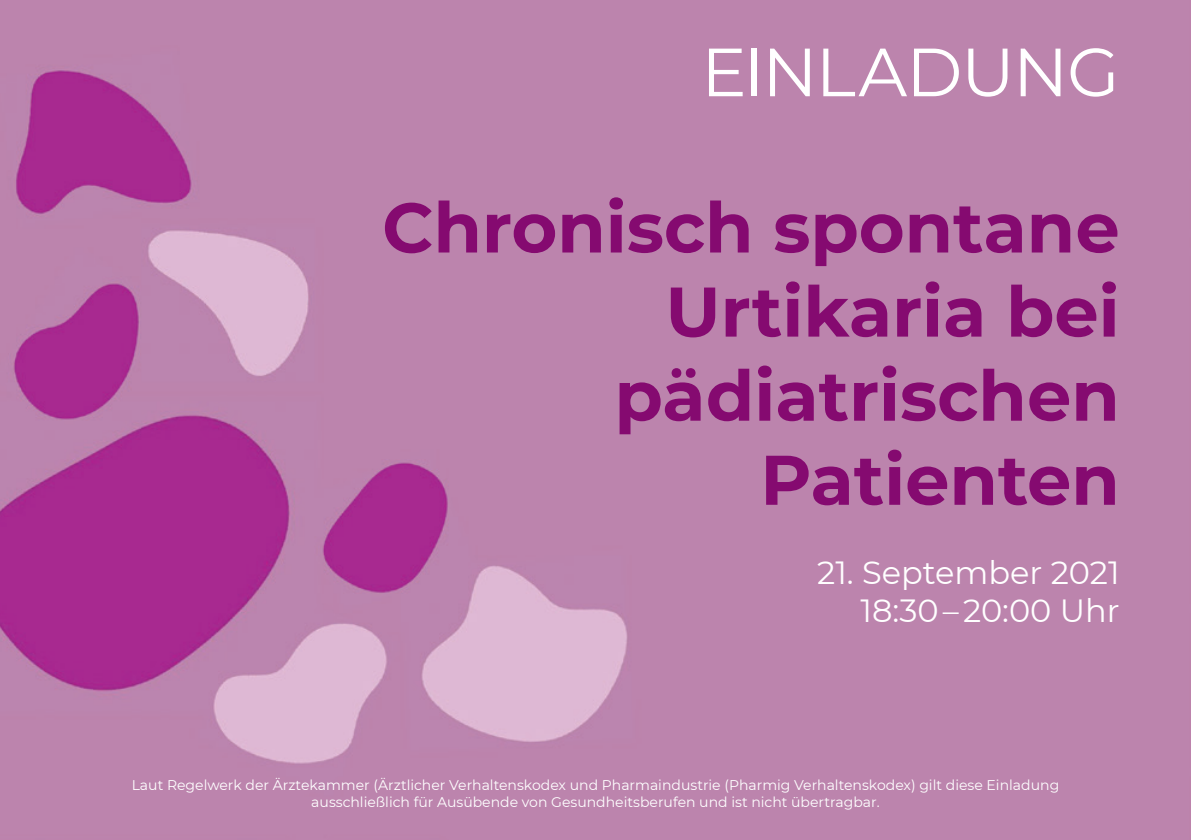
<style>
.page{position:relative;width:1191px;height:840px;background:#fff}
.page>*{position:absolute;margin:0;border:0;box-sizing:border-box;transform-origin:0 0}
.t1{font:700 70px/84px "Montserrat";color:#850a70;text-align:right}
.t2{font:68px "Montserrat";letter-spacing:-.025em;color:#fff}
.t3{font:32px "Montserrat";color:#fff}
.t4{font:14px/16.8px "Montserrat";color:#fff;text-align:center}
</style>
<div class="page">
<img style="left:0;top:0;width:1191px;height:839px">
<p class="t2" style="left:701px;top:25px;width:420px">EINLADUNG</p>
<p class="t1" style="left:382px;top:182px;width:739px">Chronisch spontane<br>Urtikaria bei</p>
<p class="t1" style="left:614px;top:350px;width:506px">pädiatrischen</p>
<p class="t1" style="left:760px;top:434px;width:361px">Patienten</p>
<p class="t3" style="left:817px;top:550px;width:304px">21. September 2021</p>
<p class="t3" style="left:860px;top:588px;width:260px">18:30 – 20:00 Uhr</p>
<p class="t4" style="left:132px;top:775px;width:929px">Laut Regelwerk der Ärztekammer (Ärztlicher Verhaltenskodex und Pharmaindustrie (Pharmig Verhaltenskodex) gilt diese Einladung ausschließlich für Ausübende von Gesundheitsberufen und ist nicht übertragbar.</p>
</div>
